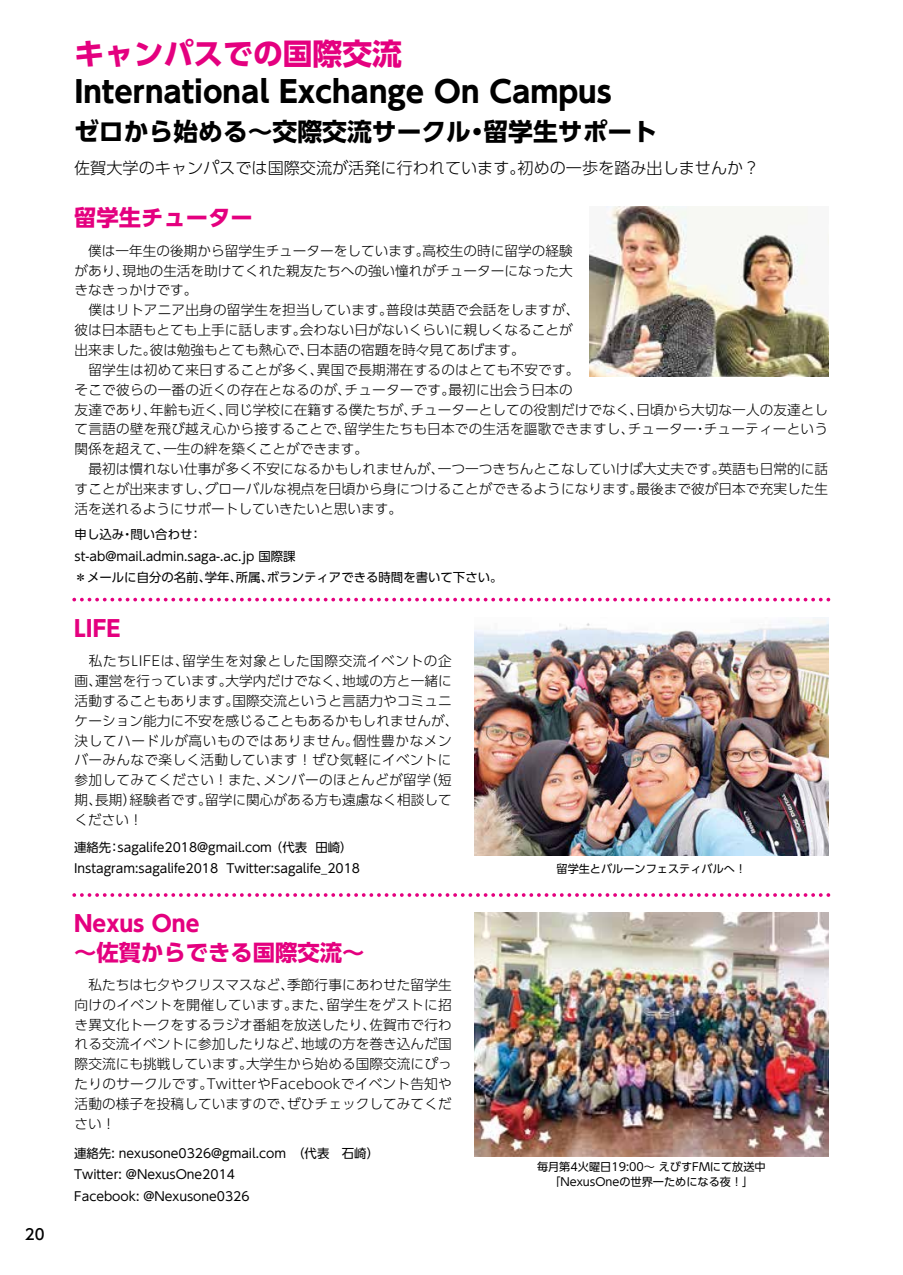
<style>
.page{position:relative;width:903px;height:1275px;background:#fff}
.page>*{position:absolute;margin:0;border:0;box-sizing:border-box;transform-origin:0 0}
.t1{font:700 29.75px "UD Shin Go Pro";color:#000}
.t2{font:700 29.75px "UD Shin Go Pro";color:#e4007f}
.t3{font:700 24.85px "UD Shin Go Pro";color:#000}
.t4{font:700 22.4px/28.5px "UD Shin Go Pro";color:#e4007f}
.t5{font:300 16.1px "UD Shin Go Pro";color:#000}
.t6{font:500 14.88px "UD Shin Go Pro";color:#000}
.t7{font:300 13.65px/19.8px "UD Shin Go Pro";letter-spacing:.005em;color:#000}
.t8{font:12.42px/21px "UD Shin Go Pro";color:#000}
.t9{font:11.2px/14.9px "UD Shin Go Pro";color:#000;text-align:center}
</style>
<div class="page">
<svg style="left:74px;top:598px;width:755px;height:3px"></svg>
<svg style="left:74px;top:893px;width:755px;height:4px"></svg>
<img style="left:589px;top:207px;width:239px;height:170px">
<img style="left:474px;top:617px;width:354px;height:239px">
<img style="left:474px;top:913px;width:354px;height:243px">
<p class="t6" style="left:25px;top:1222px;width:21px">20</p>
<p class="t2" style="left:74px;top:30px;width:329px">キャンパスでの国際交流</p>
<p class="t1" style="left:74px;top:67px;width:539px">International Exchange On Campus</p>
<p class="t3" style="left:74px;top:111px;width:584px">ゼロから始める～交際交流サークル・留学生サポート</p>
<p class="t5" style="left:74px;top:155px;width:687px">佐賀大学のキャンパスでは国際交流が活発に行われています。初めの一歩を踏み出しませんか？</p>
<p class="t4" style="left:74px;top:203px;width:180px">留学生チューター</p>
<p class="t7" style="left:75px;top:240px;width:755px">　僕は一年生の後期から留学生チューターをしています。高校生の時に留学の経験<br>があり、現地の生活を助けてくれた親友たちへの強い憧れがチューターになった大<br>きなきっかけです。<br>　僕はリトアニア出身の留学生を担当しています。普段は英語で会話をしますが、<br>彼は日本語もとても上手に話します。会わない日がないくらいに親しくなることが<br>出来ました。彼は勉強もとても熱心で、日本語の宿題を時々見てあげます。<br>　留学生は初めて来日することが多く、異国で長期滞在するのはとても不安です。<br>そこで彼らの一番の近くの存在となるのが、チューターです。最初に出会う日本の<br>友達であり、年齢も近く、同じ学校に在籍する僕たちが、チューターとしての役割だけでなく、日頃から大切な一人の友達として言語の壁を飛び越え心から接することで、留学生たちも日本での生活を謳歌できますし、チューター・チューティーという関係を超えて、一生の絆を築くことができます。<br>　最初は慣れない仕事が多く不安になるかもしれませんが、一つ一つきちんとこなしていけば大丈夫です。英語も日常的に話すことが出来ますし、グローバルな視点を日頃から身につけることができるようになります。最後まで彼が日本で充実した生活を送れるようにサポートしていきたいと思います。</p>
<p class="t8" style="left:75px;top:524px;width:429px">申し込み・問い合わせ：<br>st-ab@mail.admin.saga-.ac.jp 国際課<br>＊メールに自分の名前、学年、所属、ボランティアできる時間を書いて下さい。</p>
<p class="t4" style="left:74px;top:614px;width:48px">LIFE</p>
<p class="t7" style="left:75px;top:651px;width:385px">　私たちLIFEは、留学生を対象とした国際交流イベントの企画、運営を行っています。大学内だけでなく、地域の方と一緒に活動することもあります。国際交流というと言語力やコミュニケーション能力に不安を感じることもあるかもしれませんが、決してハードルが高いものではありません。個性豊かなメンバーみんなで楽しく活動しています！ぜひ気軽にイベントに参加してみてください！また、メンバーのほとんどが留学（短期、長期）経験者です。留学に関心がある方も遠慮なく相談してください！</p>
<p class="t8" style="left:74px;top:836px;width:287px">連絡先：sagalife2018@gmail.com （代表 田崎）<br>Instagram:sagalife2018 Twitter:sagalife_2018</p>
<p class="t4" style="left:74px;top:909px;width:292px">Nexus One<br>～佐賀からできる国際交流～</p>
<p class="t7" style="left:75px;top:974px;width:379px;text-align:justify">　私たちは七夕やクリスマスなど、季節行事にあわせた留学生向けのイベントを開催しています。また、留学生をゲストに招き異文化トークをするラジオ番組を放送したり、佐賀市で行われる交流イベントに参加したりなど、地域の方を巻き込んだ国際交流にも挑戦しています。大学生から始める国際交流にぴったりのサークルです。TwitterやFacebookでイベント告知や活動の様子を投稿していますので、ぜひチェックしてみてください！</p>
<p class="t8" style="left:74px;top:1143px;width:306px">連絡先: nexusone0326@gmail.com　（代表　石崎）<br>Twitter: @NexusOne2014<br>Facebook: @Nexusone0326</p>
<p class="t9" style="left:556px;top:861px;width:191px">留学生とバルーンフェスティバルへ！</p>
<p class="t9" style="left:537px;top:1159px;width:230px">毎月第4火曜日19:00～ えびすFMにて放送中「NexusOneの世界一ためになる夜！」</p>
</div>
